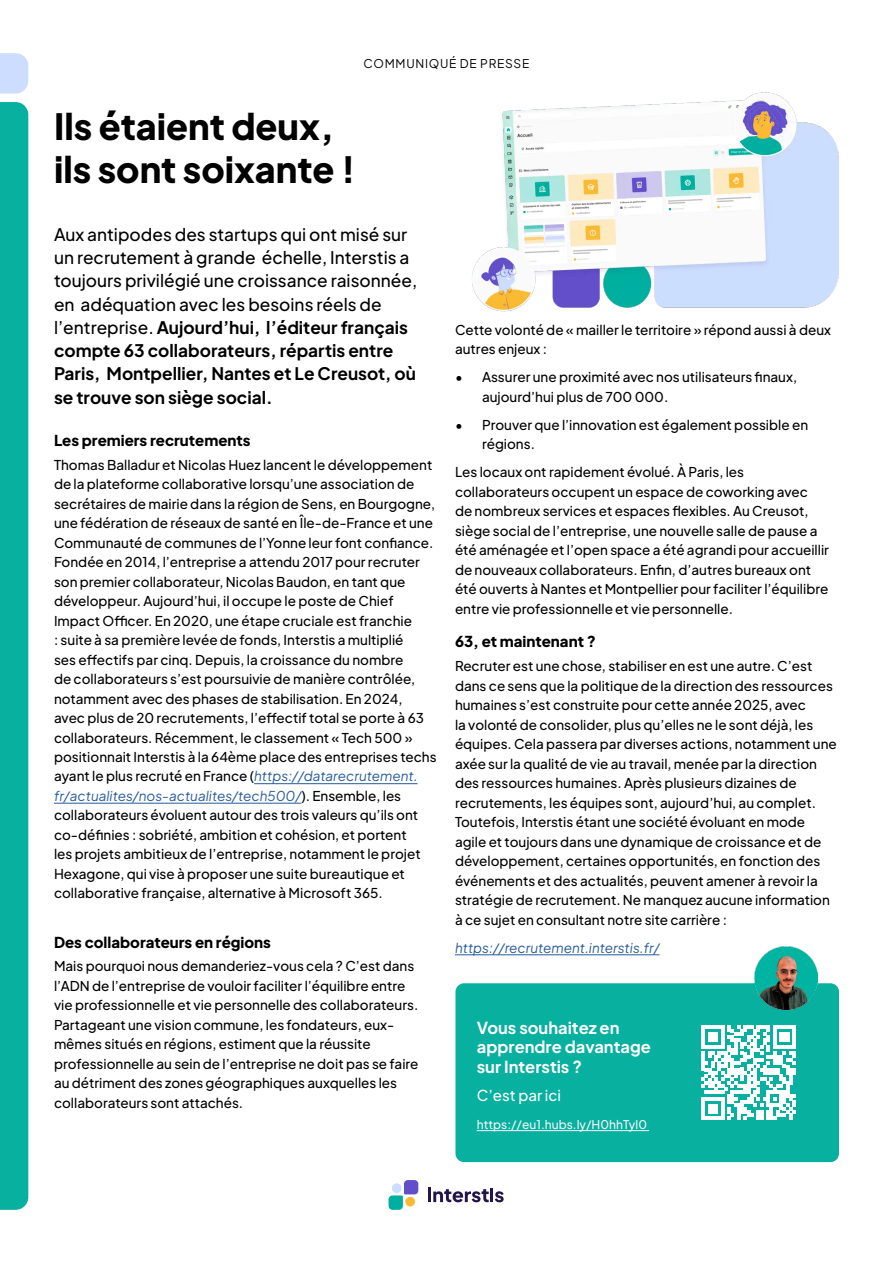
<style>
.page{position:relative;width:893px;height:1263px;background:#fff}
.page>*{position:absolute;margin:0;border:0;box-sizing:border-box;transform-origin:0 0}
.t1{font:800 36px/43.2px "Plus Jakarta Sans";color:#000}
.t2{font:500 17.25px/23.2px "Plus Jakarta Sans";color:#000}
.t3{font:700 16.5px/19.5px "Plus Jakarta Sans";color:#fff}
.t4{font:800 15px "Plus Jakarta Sans";color:#000}
.t5{font:500 15px "Plus Jakarta Sans";color:#fff}
.t6{font:500 13.5px/19.5px "Plus Jakarta Sans";color:#000}
.t7{font:italic 13.5px "Plus Jakarta Sans";color:#275b9b}
.t8{font:500 12px "Plus Jakarta Sans";color:#f5f5f5}
.t9{font:12px "Plus Jakarta Sans";letter-spacing:.06em;color:#000}
.s1{font-weight:700}
.s2{font-weight:400;font-style:italic;color:#275b9b}
</style>
<div class="page">
<hr style="left:254px;top:783px;width:164px;height:1px;background:#275b9b">
<hr style="left:54px;top:803px;width:247px;height:1px;background:#275b9b">
<hr style="left:455px;top:954px;width:204px;height:1px;background:#275b9b">
<img style="left:472px;top:92px;width:367px;height:220px">
<div style="left:0;top:102px;width:28px;height:1108px;background:#08b0a0"></div>
<svg style="left:0;top:53px;width:28px;height:41px"></svg>
<svg style="left:389px;top:1180px;width:29px;height:30px"></svg>
<hr style="left:428px;top:1188px;width:3px;height:14px;background:#231449">
<svg style="left:433px;top:1188px;width:71px;height:14px"></svg>
<div style="left:455px;top:983px;width:384px;height:179px;background:#08b0a0;border-radius:9px"></div>
<hr style="left:477px;top:1130px;width:172px;height:1px;background:#f5f5f5">
<svg style="left:701px;top:1026px;width:95px;height:94px"></svg>
<img style="left:754px;top:946px;width:64px;height:64px">
<p class="t9" style="left:364px;top:53px;width:167px">COMMUNIQUÉ DE PRESSE</p>
<h1 class="t1" style="left:54px;top:100px;width:303px">Ils étaient deux, ils sont soixante !</h1>
<p class="t2" style="left:54px;top:221px;width:365px">Aux antipodes des startups qui ont misé sur un recrutement à grande échelle, Interstis a toujours privilégié une croissance raisonnée, en adéquation avec les besoins réels de l’entreprise. <span class="s1">Aujourd’hui, l’éditeur français compte 63 collaborateurs, répartis entre Paris, Montpellier, Nantes et Le Creusot, où se trouve son siège social.</span></p>
<p class="t4" style="left:54px;top:426px;width:198px">Les premiers recrutements</p>
<p class="t6" style="left:54px;top:453px;width:384px">Thomas Balladur et Nicolas Huez lancent le développement de la plateforme collaborative lorsqu’une association de secrétaires de mairie dans la région de Sens, en Bourgogne, une fédération de réseaux de santé en Île-de-France et une Communauté de communes de l’Yonne leur font confiance.<br>Fondée en 2014, l’entreprise a attendu 2017 pour recruter son premier collaborateur, Nicolas Baudon, en tant que développeur. Aujourd’hui, il occupe le poste de Chief Impact Officer. En 2020, une étape cruciale est franchie<br>: suite à sa première levée de fonds, Interstis a multiplié<br>ses effectifs par cinq. Depuis, la croissance du nombre<br>de collaborateurs s’est poursuivie de manière contrôlée, notamment avec des phases de stabilisation. En 2024, avec plus de 20 recrutements, l’effectif total se porte à 63 collaborateurs. Récemment, le classement « Tech 500 » positionnait Interstis à la 64ème place des entreprises techs ayant le plus recruté en France (<span class="s2">https://datarecrutement. fr/actualites/nos-actualites/tech500/</span>). Ensemble, les collaborateurs évoluent autour des trois valeurs qu’ils ont co-définies : sobriété, ambition et cohésion, et portent<br>les projets ambitieux de l’entreprise, notamment le projet Hexagone, qui vise à proposer une suite bureautique et collaborative française, alternative à Microsoft 365.</p>
<p class="t4" style="left:54px;top:928px;width:218px">Des collaborateurs en régions</p>
<p class="t6" style="left:54px;top:955px;width:366px">Mais pourquoi nous demanderiez-vous cela ? C’est dans l’ADN de l’entreprise de vouloir faciliter l’équilibre entre vie professionnelle et vie personnelle des collaborateurs.<br>Partageant une vision commune, les fondateurs, eux&shy;mêmes situés en régions, estiment que la réussite professionnelle au sein de l’entreprise ne doit pas se faire au détriment des zones géographiques auxquelles les collaborateurs sont attachés.</p>
<p class="t6" style="left:455px;top:318px;width:378px">Cette volonté de « mailler le territoire » répond aussi à deux autres enjeux :</p>
<p class="t6" style="left:482px;top:366px;width:317px;text-indent:-27px">• Assurer une proximité avec nos utilisateurs finaux, aujourd’hui plus de 700 000.</p>
<p class="t6" style="left:482px;top:413px;width:328px;text-indent:-27px">• Prouver que l’innovation est également possible en régions.</p>
<p class="t6" style="left:455px;top:461px;width:375px">Les locaux ont rapidement évolué. À Paris, les collaborateurs occupent un espace de coworking avec<br>de nombreux services et espaces flexibles. Au Creusot, siège social de l’entreprise, une nouvelle salle de pause a été aménagée et l’open space a été agrandi pour accueillir de nouveaux collaborateurs. Enfin, d’autres bureaux ont été ouverts à Nantes et Montpellier pour faciliter l’équilibre entre vie professionnelle et vie personnelle.</p>
<p class="t4" style="left:455px;top:628px;width:142px">63, et maintenant ?</p>
<p class="t6" style="left:455px;top:655px;width:383px">Recruter est une chose, stabiliser en est une autre. C’est dans ce sens que la politique de la direction des ressources humaines s’est construite pour cette année 2025, avec<br>la volonté de consolider, plus qu’elles ne le sont déjà, les équipes. Cela passera par diverses actions, notamment une axée sur la qualité de vie au travail, menée par la direction des ressources humaines. Après plusieurs dizaines de recrutements, les équipes sont, aujourd’hui, au complet.<br>Toutefois, Interstis étant une société évoluant en mode agile et toujours dans une dynamique de croissance et de développement, certaines opportunités, en fonction des événements et des actualités, peuvent amener à revoir la stratégie de recrutement. Ne manquez aucune information à ce sujet en consultant notre site carrière :</p>
<p class="t7" style="left:455px;top:936px;width:206px">https://recrutement.interstis.fr/</p>
<p class="t3" style="left:477px;top:1016px;width:176px">Vous souhaitez en apprendre davantage sur Interstis ?</p>
<p class="t5" style="left:477px;top:1082px;width:86px">C’est par ici</p>
<p class="t8" style="left:477px;top:1114px;width:172px">https://eu1.hubs.ly/H0hhTyl0</p>
</div>
